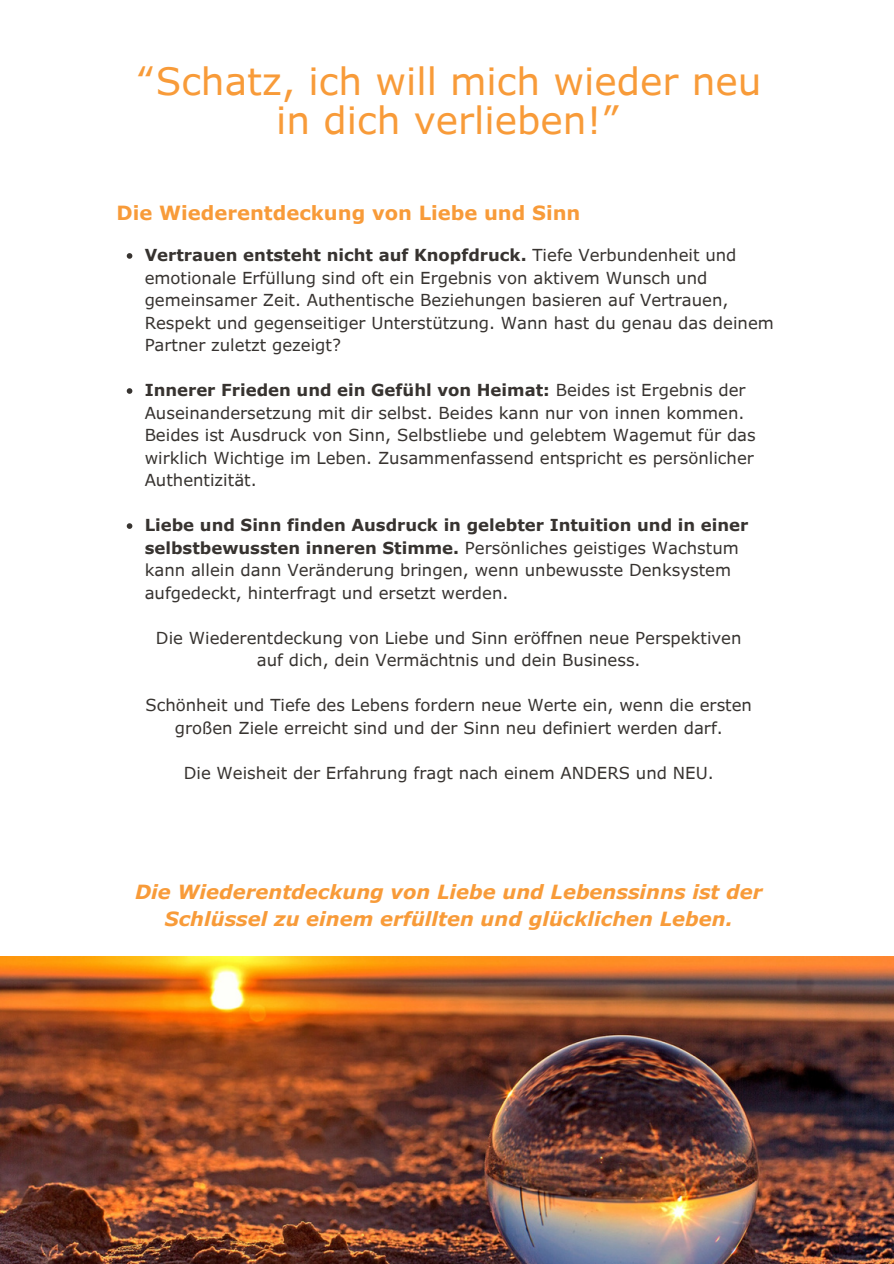
<style>
.page{position:relative;width:894px;height:1264px;background:#fff}
.page>*{position:absolute;margin:0;border:0;box-sizing:border-box;transform-origin:0 0}
.t1{font:37.5px/39.3px "Verdana Pro";color:#f89b39;text-align:center}
.t2{font:italic 700 19.5px/27px "Verdana Pro";color:#f89b39;text-align:center}
.t3{font:700 19.5px "Verdana Pro";color:#f89b39}
.t4{font:16.5px/22.5px "Verdana Pro";color:#373330}
.s1{font-weight:700}
</style>
<div class="page">
<img style="left:0;top:956px;width:893px;height:307px">
<svg style="left:127px;top:253px;width:5px;height:6px"></svg>
<svg style="left:127px;top:388px;width:5px;height:6px"></svg>
<svg style="left:127px;top:523px;width:5px;height:6px"></svg>
<h2 class="t1" style="left:136px;top:60px;width:627px">“Schatz, ich will mich wieder neu in dich verlieben!”</h2>
<p class="t3" style="left:117px;top:200px;width:465px">Die Wiederentdeckung von Liebe und Sinn</p>
<p class="t4" style="left:145px;top:243px;width:630px"><span class="s1">Vertrauen entsteht nicht auf Knopfdruck.</span> Tiefe Verbundenheit und emotionale Erfüllung sind oft ein Ergebnis von aktivem Wunsch und gemeinsamer Zeit. Authentische Beziehungen basieren auf Vertrauen, Respekt und gegenseitiger Unterstützung. Wann hast du genau das deinem Partner zuletzt gezeigt?</p>
<p class="t4" style="left:145px;top:378px;width:612px"><span class="s1">Innerer Frieden und ein Gefühl von Heimat:</span> Beides ist Ergebnis der Auseinandersetzung mit dir selbst. Beides kann nur von innen kommen.<br>Beides ist Ausdruck von Sinn, Selbstliebe und gelebtem Wagemut für das wirklich Wichtige im Leben. Zusammenfassend entspricht es persönlicher Authentizität.</p>
<p class="t4" style="left:145px;top:513px;width:605px"><span class="s1">Liebe und Sinn finden Ausdruck in gelebter Intuition und in einer selbstbewussten inneren Stimme.</span> Persönliches geistiges Wachstum kann allein dann Veränderung bringen, wenn unbewusste Denksystem aufgedeckt, hinterfragt und ersetzt werden.</p>
<p class="t4" style="left:156px;top:626px;width:587px">Die Wiederentdeckung von Liebe und Sinn eröffnen neue Perspektiven</p>
<p class="t4" style="left:257px;top:648px;width:385px">auf dich, dein Vermächtnis und dein Business.</p>
<p class="t4" style="left:145px;top:693px;width:608px;text-align:center">Schönheit und Tiefe des Lebens fordern neue Werte ein, wenn die ersten großen Ziele erreicht sind und der Sinn neu definiert werden darf.</p>
<p class="t4" style="left:184px;top:761px;width:531px">Die Weisheit der Erfahrung fragt nach einem ANDERS und NEU.</p>
<p class="t2" style="left:135px;top:877px;width:628px">Die Wiederentdeckung von Liebe und Lebenssinns ist der<br>Schlüssel zu einem erfüllten und glücklichen Leben.</p>
</div>
